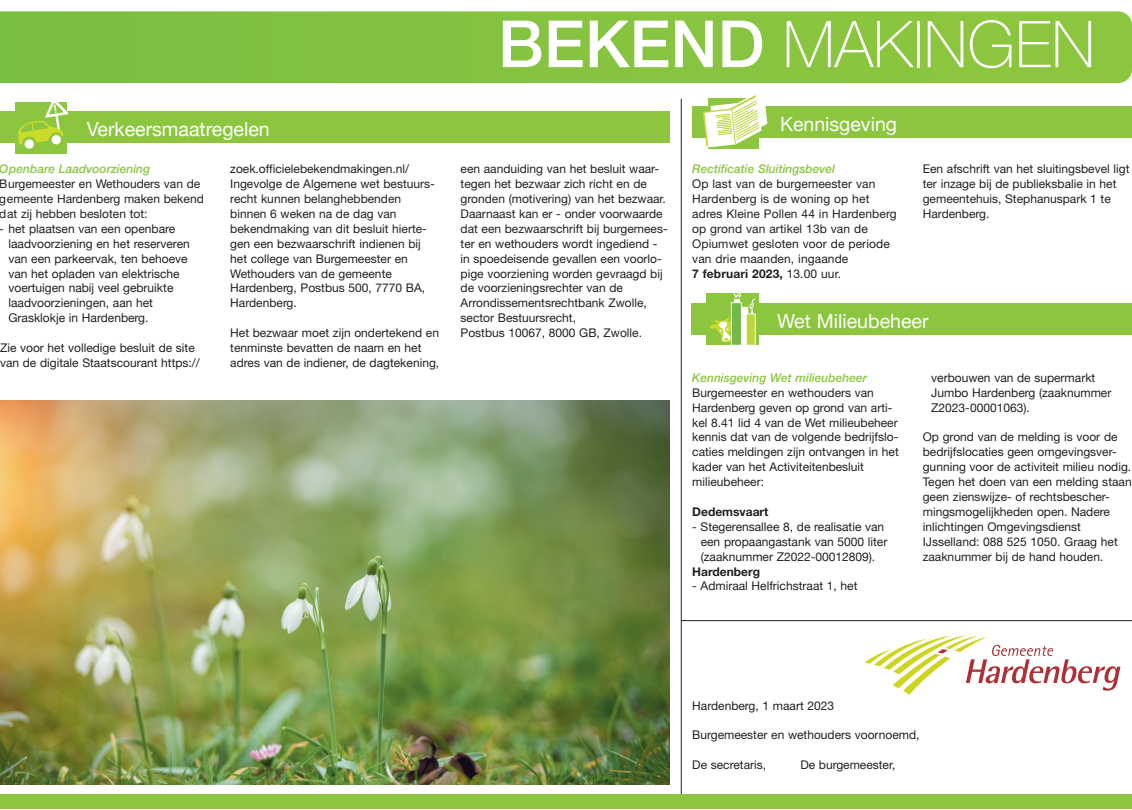
<style>
.page{position:relative;width:1132px;height:810px;background:#fff}
.page>*{position:absolute;margin:0;border:0;box-sizing:border-box;transform-origin:0 0}
.t1{font:100 64.5px "Helvetica Neue LT Std";color:#fff}
.t2{font:19.5px "Helvetica Neue";color:#fff}
.t3{font:12px/14.9px "Helvetica Neue LT Std";color:#231f20}
.t4{font:12px/14.9px "Helvetica Neue";color:#231f20}
.t5{font:italic 500 12px "Helvetica Neue LT Std";color:#8bc63e}
.t6{font:700 12px "Helvetica Neue LT Std";color:#231f20}
.s1{font-weight:500;font-size:65.1px}
.s2{font-weight:700}
</style>
<div class="page">
<svg style="left:0;top:11px;width:1131px;height:72px;background:#84c340"></svg>
<div style="left:692px;top:106px;width:439px;height:32px;background:#8bc63e"></div>
<div style="left:708px;top:98px;width:50px;height:51px;background:#8bc63e"></div>
<svg style="left:702px;top:95px;width:65px;height:52px"></svg>
<hr style="left:681px;top:620px;width:450px;height:1px;background:#231f20">
<hr style="left:680px;top:99px;width:1px;height:699px;background:#231f20">
<svg style="left:864px;top:635px;width:256px;height:59px"></svg>
<div style="left:691px;top:303px;width:440px;height:32px;background:#8bc63e"></div>
<div style="left:706px;top:292px;width:52px;height:52px;background:linear-gradient(to bottom,#8bc63e,#8bc63e)"></div>
<svg style="left:709px;top:292px;width:46px;height:52px"></svg>
<div style="left:0;top:111px;width:669px;height:32px;background:#8bc63e"></div>
<div style="left:15px;top:102px;width:51px;height:51px;background:#8bc63e"></div>
<svg style="left:24px;top:139px;width:10px;height:10px"></svg>
<svg style="left:18px;top:102px;width:50px;height:44px"></svg>
<div style="left:0;top:793px;width:1131px;height:15px;background:#8bc63e"></div>
<img style="left:0;top:400px;width:669px;height:383px">
<h2 class="t2" style="left:87px;top:115px;width:184px">Verkeersmaatregelen</h2>
<p class="t5" style="left:0;top:162px;width:152px">Openbare Laadvoorziening</p>
<p class="t3" style="left:0;top:176px;width:205px">Burgemeester en Wethouders van de gemeente Hardenberg maken bekend dat zij hebben besloten tot:</p>
<p class="t4" style="left:9px;top:222px;width:183px;text-indent:-9px">- het plaatsen van een openbare laadvoorziening en het reserveren van een parkeervak, ten behoeve van het opladen van elektrische voertuigen nabij veel gebruikte laadvoorzieningen, aan het<br>Grasklokje in Hardenberg.</p>
<p class="t3" style="left:0;top:340px;width:201px">Zie voor het volledige besluit de site van de digitale Staatscourant https://</p>
<p class="t3" style="left:230px;top:161px;width:206px">zoek.officielebekendmakingen.nl/<br>Ingevolge de Algemene wet bestuurs&shy;recht kunnen belanghebbenden binnen 6 weken na de dag van bekendmaking van dit besluit hierte&shy;gen een bezwaarschrift indienen bij het college van Burgemeester en<br>Wethouders van de gemeente<br>Hardenberg, Postbus 500, 7770 BA,<br>Hardenberg.</p>
<p class="t3" style="left:230px;top:325px;width:210px">Het bezwaar moet zijn ondertekend en tenminste bevatten de naam en het adres van de indiener, de dagtekening,</p>
<h1 class="t1" style="left:497px;top:7px;width:598px"><span class="s1">BEKEND</span> MAKINGEN</h1>
<p class="t3" style="left:460px;top:161px;width:209px">een aanduiding van het besluit waar&shy;tegen het bezwaar zich richt en de gronden (motivering) van het bezwaar.<br>Daarnaast kan er - onder voorwaarde dat een bezwaarschrift bij burgemees&shy;ter en wethouders wordt ingediend - in spoedeisende gevallen een voorlo&shy;pige voorziening worden gevraagd bij de voorzieningsrechter van de Arrondissementsrechtbank Zwolle, sector Bestuursrecht,<br>Postbus 10067, 8000 GB, Zwolle.</p>
<h2 class="t2" style="left:779px;top:109px;width:119px">Kennisgeving</h2>
<p class="t5" style="left:692px;top:162px;width:144px">Rectificatie Sluitingsbevel</p>
<p class="t3" style="left:692px;top:176px;width:206px">Op last van de burgemeester van<br>Hardenberg is de woning op het adres Kleine Pollen 44 in Hardenberg op grond van artikel 13b van de<br>Opiumwet gesloten voor de periode van drie maanden, ingaande<br><span class="s2">7 februari 2023,</span> 13.00 uur.</p>
<p class="t3" style="left:922px;top:161px;width:208px">Een afschrift van het sluitingsbevel ligt ter inzage bij de publieksbalie in het gemeentehuis, Stephanuspark 1 te<br>Hardenberg.</p>
<h2 class="t2" style="left:777px;top:307px;width:153px">Wet Milieubeheer</h2>
<p class="t5" style="left:692px;top:370px;width:176px">Kennisgeving Wet milieubeheer</p>
<p class="t3" style="left:692px;top:384px;width:208px">Burgemeester en wethouders van Hardenberg geven op grond van arti&shy;kel 8.41 lid 4 van de Wet milieubeheer kennis dat van de volgende bedrijfslo&shy;caties meldingen zijn ontvangen in het kader van het Activiteitenbesluit milieubeheer:</p>
<p class="t6" style="left:692px;top:504px;width:78px">Dedemsvaart</p>
<p class="t4" style="left:700px;top:519px;width:188px;text-indent:-9px">- Stegerensallee 8, de realisatie van een propaangastank van 5000 liter (zaaknummer Z2022-00012809).</p>
<p class="t6" style="left:692px;top:563px;width:69px">Hardenberg</p>
<p class="t4" style="left:692px;top:579px;width:167px">- Admiraal Helfrichstraat 1, het</p>
<p class="t4" style="left:930px;top:370px;width:181px">verbouwen van de supermarkt<br>Jumbo Hardenberg (zaaknummer<br>Z2023-00001063).</p>
<p class="t3" style="left:922px;top:429px;width:210px">Op grond van de melding is voor de bedrijfslocaties geen omgevingsver&shy;gunning voor de activiteit milieu nodig.<br>Tegen het doen van een melding staan geen zienswijze- of rechtsbescher&shy;mingsmogelijkheden open. Nadere inlichtingen Omgevingsdienst IJsselland: 088 525 1050. Graag het zaaknummer bij de hand houden.</p>
<p class="t3" style="left:692px;top:697px;width:143px">Hardenberg, 1 maart 2023</p>
<p class="t3" style="left:692px;top:727px;width:229px">Burgemeester en wethouders voornoemd,</p>
<p class="t3" style="left:692px;top:756px;width:75px">De secretaris,</p>
<p class="t3" style="left:800px;top:756px;width:96px">De burgemeester,</p>
</div>
